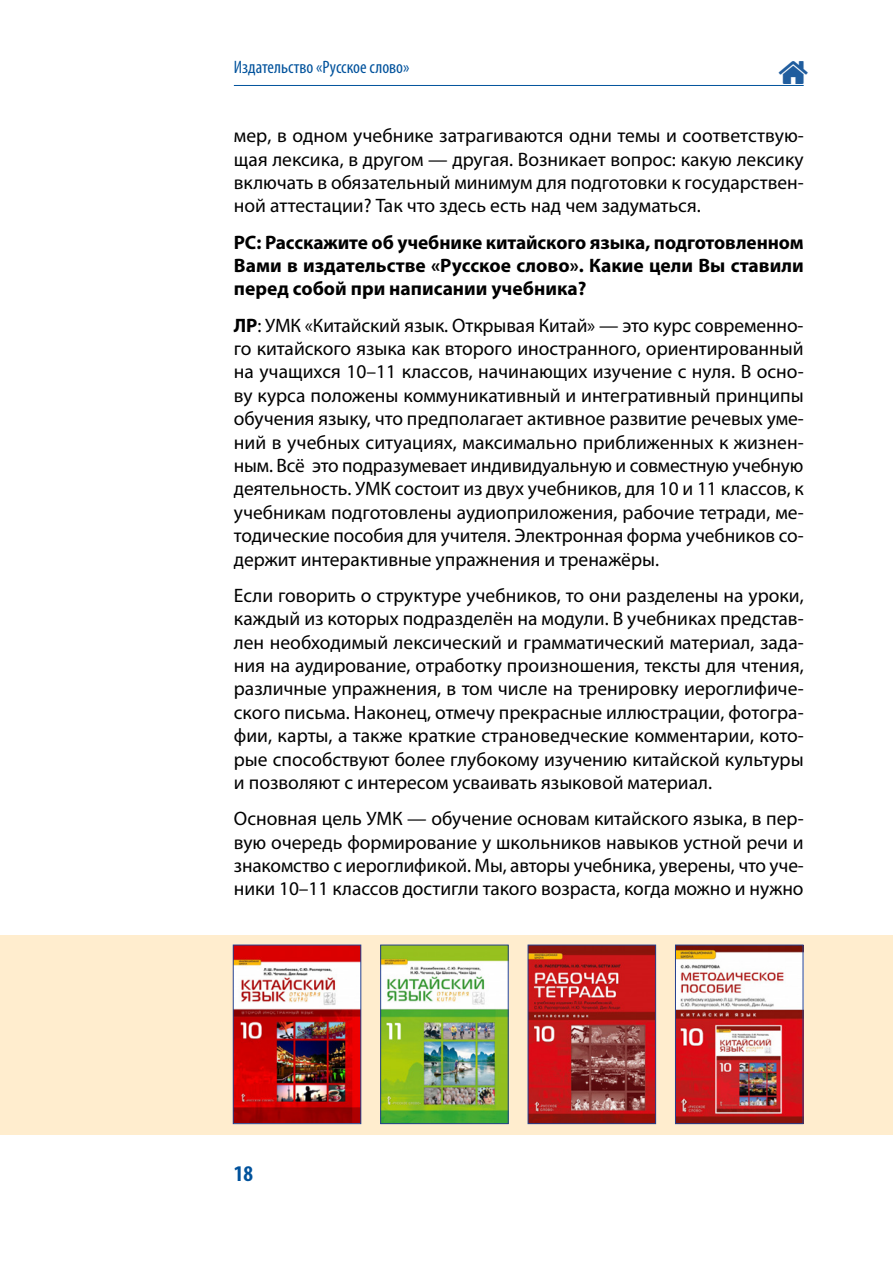
<style>
.page{position:relative;width:893px;height:1263px;background:#fff}
.page>*{position:absolute;margin:0;border:0;box-sizing:border-box;transform-origin:0 0}
.t1{font:700 condensed 22.5px "Myriad Pro";color:#00529c}
.t2{font:19.5px/23.4px "Myriad Pro";color:#000;text-align:justify}
.t3{font:700 19.5px/23.4px "Myriad Pro";color:#000;text-align:justify}
.t4{font:condensed 18px "Myriad Pro";color:#00529c}
.s1{font-weight:700}
</style>
<div class="page">
<hr style="left:234px;top:85px;width:570px;height:1px;background:#00529c">
<div style="left:0;top:935px;width:893px;height:200px;background:#ffedce"></div>
<img style="left:235px;top:947px;width:124px;height:175px">
<div style="left:233px;top:945px;width:128px;height:179px;border:1px solid #24408f"></div>
<img style="left:383px;top:947px;width:123px;height:175px">
<div style="left:381px;top:945px;width:127px;height:179px;border:1px solid #24408f"></div>
<img style="left:530px;top:947px;width:124px;height:175px">
<div style="left:528px;top:945px;width:128px;height:179px;border:1px solid #24408f"></div>
<img style="left:677px;top:947px;width:124px;height:175px">
<div style="left:675px;top:945px;width:128px;height:179px;border:1px solid #24408f"></div>
<p class="t4" style="left:234px;top:56px;width:177px">Издательство «Русское слово»</p>
<p class="t2" style="left:234px;top:124px;width:571px">мер, в одном учебнике затрагиваются одни темы и соответствую&shy;щая лексика, в другом — другая. Возникает вопрос: какую лексику включать в обязательный минимум для подготовки к государствен&shy;ной аттестации? Так что здесь есть над чем задуматься.</p>
<p class="t3" style="left:234px;top:230px;width:571px">РС: Расскажите об учебнике китайского языка, подготовленном Вами в издательстве «Русское слово». Какие цели Вы ставили перед собой при написании учебника?</p>
<p class="t2" style="left:234px;top:313px;width:571px"><span class="s1">ЛР</span>: УМК «Китайский язык. Открывая Китай» — это курс современно&shy;го китайского языка как второго иностранного, ориентированный на учащихся 10–11 классов, начинающих изучение с нуля. В осно&shy;ву курса положены коммуникативный и интегративный принципы обучения языку, что предполагает активное развитие речевых уме&shy;ний в учебных ситуациях, максимально приближенных к жизнен&shy;ным. Всё это подразумевает индивидуальную и совместную учебную деятельность. УМК состоит из двух учебников, для 10 и 11 классов, к учебникам подготовлены аудиоприложения, рабочие тетради, ме&shy;тодические пособия для учителя. Электронная форма учебников со&shy;держит интерактивные упражнения и тренажёры.</p>
<p class="t2" style="left:234px;top:583px;width:571px">Если говорить о структуре учебников, то они разделены на уроки, каждый из которых подразделён на модули. В учебниках представ&shy;лен необходимый лексический и грамматический материал, зада&shy;ния на аудирование, отработку произношения, тексты для чтения, различные упражнения, в том числе на тренировку иероглифиче&shy;ского письма. Наконец, отмечу прекрасные иллюстрации, фотогра&shy;фии, карты, а также краткие страноведческие комментарии, кото&shy;рые способствуют более глубокому изучению китайской культуры и позволяют с интересом усваивать языковой материал.</p>
<p class="t2" style="left:234px;top:806px;width:571px">Основная цель УМК — обучение основам китайского языка, в пер&shy;вую очередь формирование у школьников навыков устной речи и знакомство с иероглификой. Мы, авторы учебника, уверены, что уче&shy;ники 10–11 классов достигли такого возраста, когда можно и нужно</p>
<p class="t1" style="left:234px;top:1159px;width:21px">18</p>
</div>
